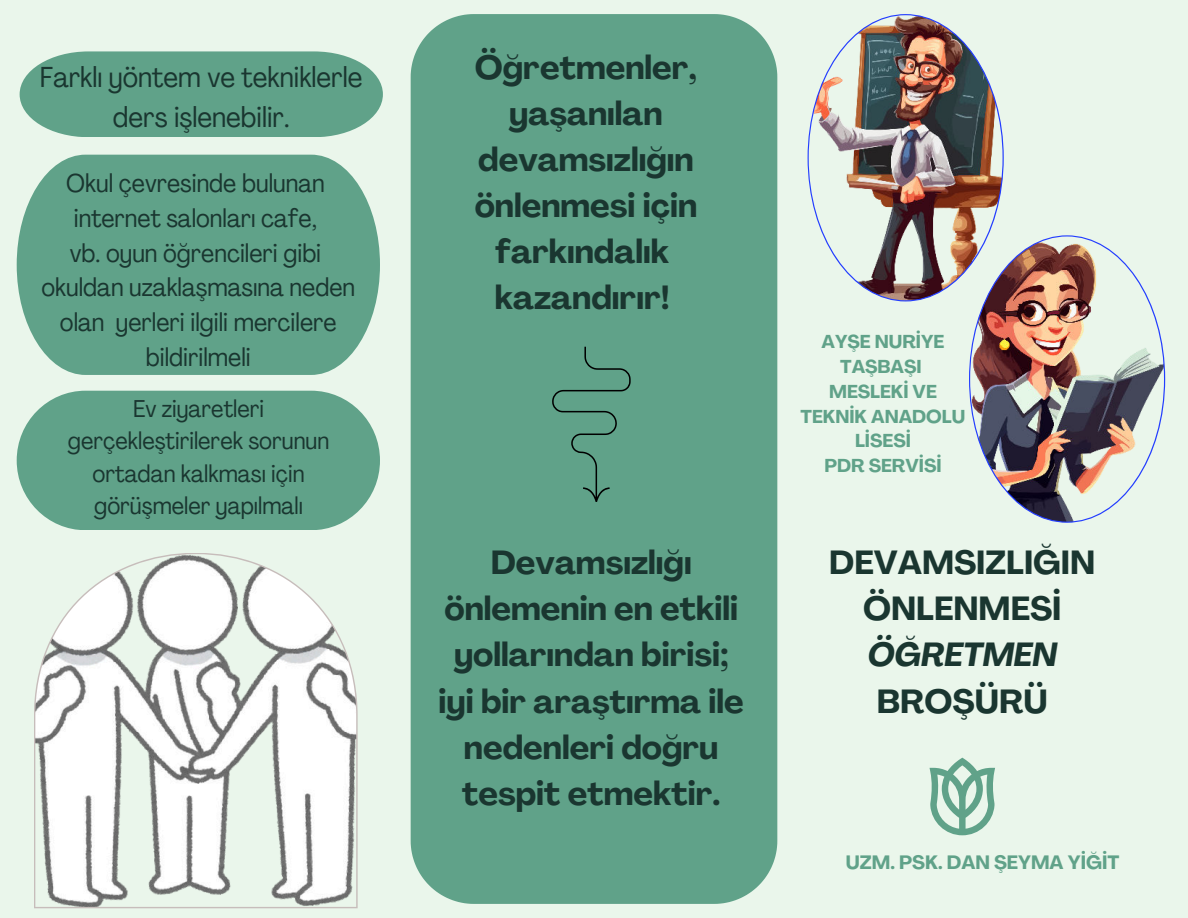
<style>
.page{position:relative;width:1188px;height:918px;background:#eaf6eb}
.page>*{position:absolute;margin:0;border:0;box-sizing:border-box;transform-origin:0 0}
.t1{font:700 33px/46.2px "Agrandir";color:#1a3630;text-align:center}
.t2{font:italic 700 33px "Agrandir";color:#1a3630}
.t3{font:condensed 28.5px/39.3px "Agrandir";color:#1a3630;text-align:center}
.t4{font:condensed 25.5px/34.8px "Agrandir";color:#1a3630;text-align:center}
.t5{font:condensed 24px/32.7px "Agrandir";color:#1a3630;text-align:center}
.t6{font:700 19.05px "Agrandir";color:#60a289}
.t7{font:700 18.45px/24.8px "Agrandir";color:#60a289;text-align:center}
</style>
<div class="page">
<div style="left:411px;top:14px;width:366px;height:890px;background:#60a289"></div>
<svg style="left:552px;top:347px;width:79px;height:155px;background:#5b9a82"></svg>
<svg style="left:930px;top:758px;width:65px;height:77px"></svg>
<img style="left:808px;top:14px;width:196px;height:287px">
<svg style="left:20px;top:51px;width:363px;height:86px;background:#6ba991"></svg>
<svg style="left:17px;top:155px;width:363px;height:220px;background:#6ba890"></svg>
<div style="left:17px;top:391px;width:363px;height:139px;background:#60a289;border-radius:69px"></div>
<img style="left:969px;top:235px;width:196px;height:287px">
<svg style="left:34px;top:553px;width:324px;height:355px"></svg>
<p class="t3" style="left:40px;top:57px;width:324px">Farklı yöntem ve tekniklerle ders işlenebilir.</p>
<p class="t4" style="left:42px;top:165px;width:315px">Okul çevresinde bulunan internet salonları cafe,<br>vb. oyun öğrencileri gibi okuldan uzaklaşmasına neden olan yerleri ilgili mercilere bildirilmeli</p>
<p class="t5" style="left:68px;top:392px;width:263px">Ev ziyaretleri gerçekleştirilerek sorunun ortadan kalkması için görüşmeler yapılmalı</p>
<p class="t1" style="left:475px;top:44px;width:224px">Öğretmenler, yaşanılan devamsızlığın önlenmesi için farkındalık kazandırır!</p>
<p class="t1" style="left:439px;top:540px;width:307px">Devamsızlığı önlemenin en etkili yollarından birisi; iyi bir araştırma ile nedenleri doğru tespit etmektir.</p>
<p class="t7" style="left:801px;top:330px;width:166px">AYŞE NURİYE<br>TAŞBAŞI<br>MESLEKİ VE<br>TEKNİK ANADOLU<br>LİSESİ<br>PDR SERVİSİ</p>
<p class="t1" style="left:829px;top:540px;width:268px">DEVAMSIZLIĞIN<br>ÖNLENMESİ</p>
<p class="t2" style="left:868px;top:634px;width:191px">ÖĞRETMEN</p>
<p class="t1" style="left:877px;top:678px;width:172px">BROŞÜRÜ</p>
<p class="t6" style="left:846px;top:850px;width:275px">UZM. PSK. DAN ŞEYMA YİĞİT</p>
</div>
